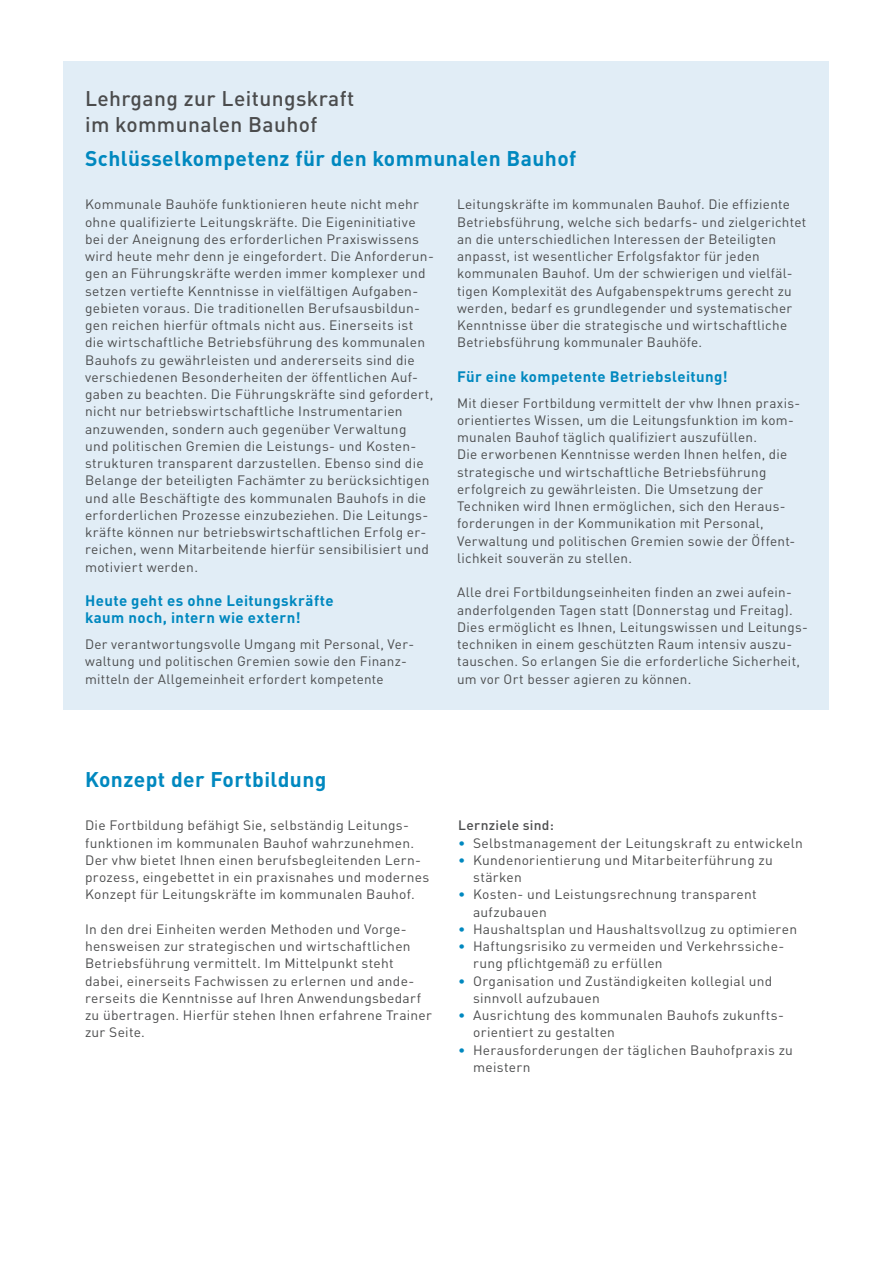
<style>
.page{position:relative;width:893px;height:1263px;background:#fff}
.page>*{position:absolute;margin:0;border:0;box-sizing:border-box;transform-origin:0 0}
.t1{font:700 21px "DIN Pro";letter-spacing:.02em;color:#0088bf}
.t2{font:500 21px "DIN Pro";letter-spacing:.02em;color:#4b4c4d}
.t3{font:700 15px/17.2px "DIN Pro";letter-spacing:.03em;color:#0088bf}
.t4{font:13.5px/17.2px "DIN Pro";letter-spacing:.02em;color:#4b4c4d}
.t5{font:500 13.5px "DIN Pro";letter-spacing:.02em;color:#4b4c4d}
.s1{color:#0088bf}
</style>
<div class="page">
<div style="left:64px;top:61px;width:765px;height:649px;background:#e1edf6"></div>
<p class="t2" style="left:85px;top:81px;width:271px">Lehrgang zur Leitungskraft</p>
<p class="t2" style="left:85px;top:107px;width:234px">im kommunalen Bauhof</p>
<p class="t1" style="left:85px;top:141px;width:493px">Schlüsselkompetenz für den kommunalen Bauhof</p>
<p class="t4" style="left:85px;top:194px;width:350px">Kommunale Bauhöfe funktionieren heute nicht mehr ohne qualifizierte Leitungskräfte. Die Eigeninitiative bei der Aneignung des erforderlichen Praxiswissens wird heute mehr denn je eingefordert. Die Anforderun&shy;gen an Führungskräfte werden immer komplexer und setzen vertiefte Kenntnisse in vielfältigen Aufgaben&shy;gebieten voraus. Die traditionellen Berufsausbildun&shy;gen reichen hierfür oftmals nicht aus. Einerseits ist die wirtschaftliche Betriebsführung des kommunalen Bauhofs zu gewährleisten und andererseits sind die verschiedenen Besonderheiten der öffentlichen Auf&shy;gaben zu beachten. Die Führungskräfte sind gefordert, nicht nur betriebswirtschaftliche Instrumentarien anzuwenden, sondern auch gegenüber Verwaltung<br>und politischen Gremien die Leistungs- und Kosten&shy;strukturen transparent darzustellen. Ebenso sind die Belange der beteiligten Fachämter zu berücksichtigen und alle Beschäftigte des kommunalen Bauhofs in die erforderlichen Prozesse einzubeziehen. Die Leitungs&shy;kräfte können nur betriebswirtschaftlichen Erfolg er&shy;reichen, wenn Mitarbeitende hierfür sensibilisiert und motiviert werden.</p>
<p class="t3" style="left:85px;top:590px;width:250px">Heute geht es ohne Leitungskräfte kaum noch, intern wie extern!</p>
<p class="t4" style="left:85px;top:634px;width:331px">Der verantwortungsvolle Umgang mit Personal, Ver&shy;waltung und politischen Gremien sowie den Finanz&shy;mitteln der Allgemeinheit erfordert kompetente</p>
<p class="t4" style="left:457px;top:194px;width:351px">Leitungskräfte im kommunalen Bauhof. Die effiziente Betriebsführung, welche sich bedarfs- und zielgerichtet an die unterschiedlichen Interessen der Beteiligten anpasst, ist wesentlicher Erfolgsfaktor für jeden kommunalen Bauhof. Um der schwierigen und vielfäl&shy;tigen Komplexität des Aufgabenspektrums gerecht zu werden, bedarf es grundlegender und systematischer Kenntnisse über die strategische und wirtschaftliche Betriebsführung kommunaler Bauhöfe.</p>
<p class="t3" style="left:457px;top:366px;width:272px">Für eine kompetente Betriebsleitung!</p>
<p class="t4" style="left:457px;top:393px;width:342px">Mit dieser Fortbildung vermittelt der vhw Ihnen praxis&shy;orientiertes Wissen, um die Leitungsfunktion im kom&shy;munalen Bauhof täglich qualifiziert auszufüllen.<br>Die erworbenen Kenntnisse werden Ihnen helfen, die strategische und wirtschaftliche Betriebsführung erfolgreich zu gewährleisten. Die Umsetzung der Techniken wird Ihnen ermöglichen, sich den Heraus&shy;forderungen in der Kommunikation mit Personal, Verwaltung und politischen Gremien sowie der Öffent&shy;lichkeit souverän zu stellen.</p>
<p class="t4" style="left:457px;top:583px;width:352px">Alle drei Fortbildungseinheiten finden an zwei aufein&shy;anderfolgenden Tagen statt (Donnerstag und Freitag).<br>Dies ermöglicht es Ihnen, Leitungswissen und Leitungs&shy;techniken in einem geschützten Raum intensiv auszu&shy;tauschen. So erlangen Sie die erforderliche Sicherheit, um vor Ort besser agieren zu können.</p>
<p class="t1" style="left:85px;top:762px;width:243px">Konzept der Fortbildung</p>
<p class="t4" style="left:85px;top:815px;width:331px">Die Fortbildung befähigt Sie, selbständig Leitungs&shy;funktionen im kommunalen Bauhof wahrzunehmen.</p>
<p class="t4" style="left:85px;top:850px;width:346px">Der vhw bietet Ihnen einen berufsbegleitenden Lern&shy;prozess, eingebettet in ein praxisnahes und modernes<br>Konzept für Leitungskräfte im kommunalen Bauhof.</p>
<p class="t4" style="left:85px;top:919px;width:348px">In den drei Einheiten werden Methoden und Vorge&shy;hensweisen zur strategischen und wirtschaftlichen Betriebsführung vermittelt. Im Mittelpunkt steht dabei, einerseits Fachwissen zu erlernen und ande&shy;rerseits die Kenntnisse auf Ihren Anwendungsbedarf zu übertragen. Hierfür stehen Ihnen erfahrene Trainer zur Seite.</p>
<p class="t5" style="left:458px;top:814px;width:97px">Lernziele sind:</p>
<p class="t4" style="left:458px;top:833px;width:346px"><span class="s1">•</span> Selbstmanagement der Leitungskraft zu entwickeln</p>
<p class="t4" style="left:473px;top:850px;width:301px;text-indent:-15px"><span class="s1">•</span> Kundenorientierung und Mitarbeiterführung zu stärken</p>
<p class="t4" style="left:473px;top:884px;width:285px;text-indent:-15px"><span class="s1">•</span> Kosten- und Leistungsrechnung transparent aufzubauen</p>
<p class="t4" style="left:458px;top:919px;width:340px"><span class="s1">•</span> Haushaltsplan und Haushaltsvollzug zu optimieren</p>
<p class="t4" style="left:473px;top:936px;width:313px;text-indent:-15px"><span class="s1">•</span> Haftungsrisiko zu vermeiden und Verkehrssiche&shy;rung pflichtgemäß zu erfüllen</p>
<p class="t4" style="left:473px;top:971px;width:301px;text-indent:-15px"><span class="s1">•</span> Organisation und Zuständigkeiten kollegial und sinnvoll aufzubauen</p>
<p class="t4" style="left:473px;top:1005px;width:312px;text-indent:-15px"><span class="s1">•</span> Ausrichtung des kommunalen Bauhofs zukunfts&shy;orientiert zu gestalten</p>
<p class="t4" style="left:473px;top:1040px;width:321px;text-indent:-15px"><span class="s1">•</span> Herausforderungen der täglichen Bauhofpraxis zu meistern</p>
</div>
